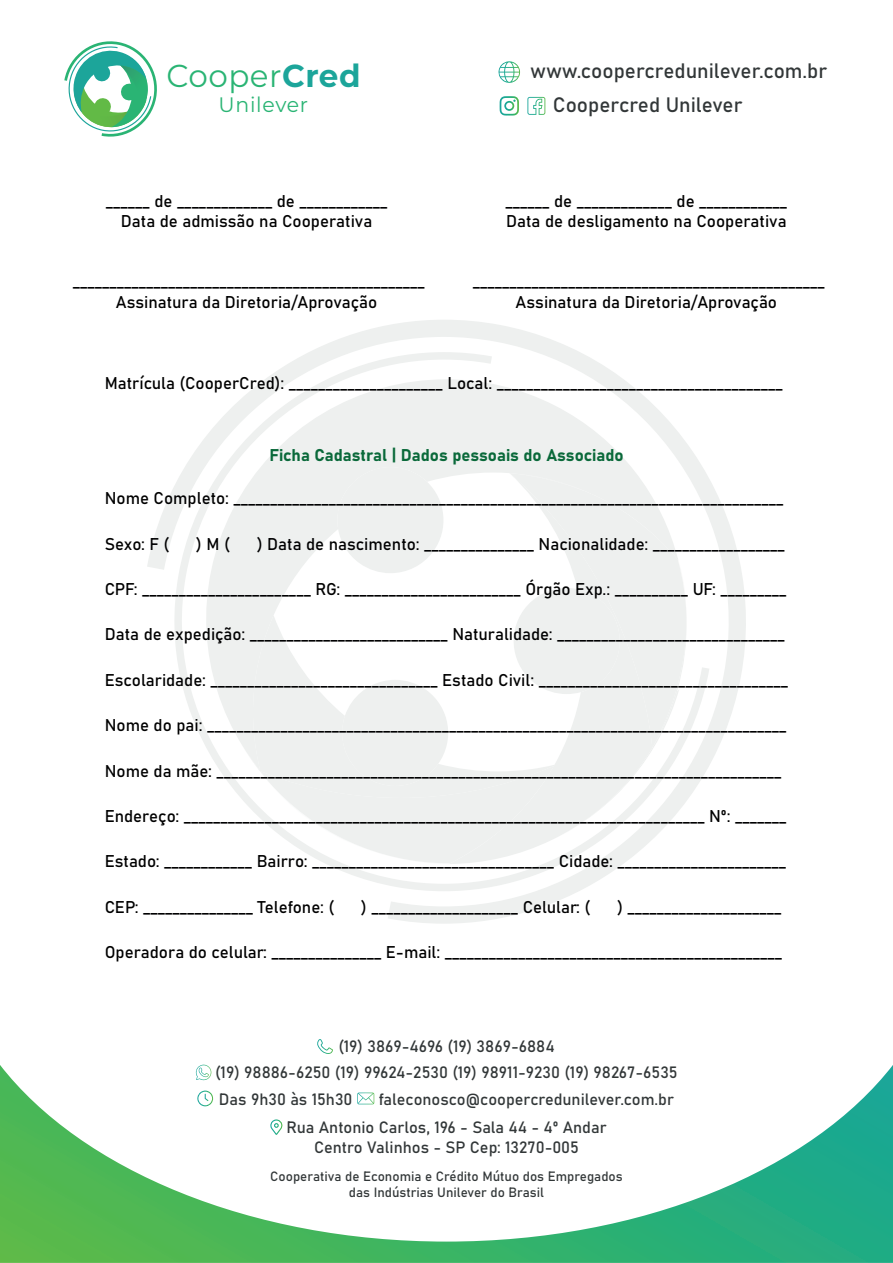
<style>
.page{position:relative;width:893px;height:1263px;background:#fff}
.page>*{position:absolute;margin:0;border:0;box-sizing:border-box;transform-origin:0 0}
.t1{font:31.65px "Montserrat";letter-spacing:.015em;color:#2ab474}
.t2{font:20.85px "Montserrat";letter-spacing:.035em;color:#2ab474}
.t3{font:20.7px/33.8px "Bahnschrift";color:#323738}
.t4{font:16.8px/20.2px "Bahnschrift";color:#000001;text-align:center}
.t5{font:16.8px "Bahnschrift";color:#0a693a}
.t6{font:16.2px/28.2px "Bahnschrift";color:#323738}
.t7{font:13.35px/16px "Bahnschrift";color:#323738;text-align:center}
.s1{font-weight:700;color:#1ca59a}
</style>
<div class="page">
<svg style="left:147px;top:320px;width:599px;height:604px"></svg>
<svg style="left:166px;top:352px;width:543px;height:539px;fill:#eef0ef"></svg>
<svg style="left:317px;top:1039px;width:16px;height:15px"></svg>
<svg style="left:498px;top:61px;width:22px;height:22px"></svg>
<svg style="left:527px;top:97px;width:18px;height:18px"></svg>
<svg style="left:500px;top:96px;width:19px;height:20px"></svg>
<svg style="left:64px;top:41px;width:93px;height:96px"></svg>
<svg style="left:0;top:1065px;width:893px;height:198px"></svg>
<h1 class="t1" style="left:166px;top:54px;width:196px">Cooper<span class="s1">Cred</span></h1>
<p class="t2" style="left:218px;top:90px;width:91px">Unilever</p>
<p class="t3" style="left:553px;top:53px;width:276px;text-indent:-23px">www.coopercredunilever.com.br<br>Coopercred Unilever</p>
<p class="t4" style="left:106px;top:189px;width:283px">______ de _____________ de ____________<br>Data de admissão na Cooperativa</p>
<p class="t4" style="left:506px;top:189px;width:283px;text-align:left">______ de _____________ de ____________<br>Data de desligamento na Cooperativa</p>
<p class="t4" style="left:73px;top:270px;width:354px">________________________________________________<br>Assinatura da Diretoria/Aprovação</p>
<p class="t4" style="left:473px;top:270px;width:354px">________________________________________________<br>Assinatura da Diretoria/Aprovação</p>
<p class="t4" style="left:105px;top:371px;width:680px">Matrícula (CooperCred): _____________________ Local: _______________________________________</p>
<p class="t5" style="left:269px;top:443px;width:356px">Ficha Cadastral | Dados pessoais do Associado</p>
<p class="t4" style="left:105px;top:487px;width:680px">Nome Completo: ___________________________________________________________________________</p>
<p class="t4" style="left:105px;top:532px;width:66px">Sexo: F (</p>
<p class="t4" style="left:196px;top:532px;width:35px">) M (</p>
<p class="t4" style="left:257px;top:532px;width:529px">) Data de nascimento: _______________ Nacionalidade: __________________</p>
<p class="t4" style="left:105px;top:578px;width:683px">CPF: _______________________ RG: ________________________ Órgão Exp.: __________ UF: _________</p>
<p class="t4" style="left:105px;top:623px;width:681px">Data de expedição: ___________________________ Naturalidade: _______________________________</p>
<p class="t4" style="left:105px;top:669px;width:685px">Escolaridade: _______________________________ Estado Civil: __________________________________</p>
<p class="t4" style="left:105px;top:714px;width:683px">Nome do pai: _______________________________________________________________________________</p>
<p class="t4" style="left:105px;top:759px;width:678px">Nome da mãe: _____________________________________________________________________________</p>
<p class="t4" style="left:105px;top:805px;width:683px">Endereço: _______________________________________________________________________ Nº: _______</p>
<p class="t4" style="left:105px;top:850px;width:683px">Estado: ____________ Bairro: _________________________________ Cidade: _______________________</p>
<p class="t4" style="left:105px;top:895px;width:231px">CEP: _______________ Telefone: (</p>
<p class="t4" style="left:361px;top:895px;width:230px">) ____________________ Celular: (</p>
<p class="t4" style="left:617px;top:895px;width:166px">) _____________________</p>
<p class="t4" style="left:105px;top:941px;width:679px">Operadora do celular: _______________ E-mail: ______________________________________________</p>
<p class="t6" style="left:215px;top:1031px;width:464px;line-height:26.7px;text-align:center">(19) 3869-4696 (19) 3869-6884<br>(19) 98886-6250 (19) 99624-2530 (19) 98911-9230 (19) 98267-6535</p>
<p class="t6" style="left:219px;top:1084px;width:135px">Das 9h30 às 15h30</p>
<p class="t6" style="left:286px;top:1084px;width:389px;text-indent:92px">faleconosco@coopercredunilever.com.br<br>Rua Antonio Carlos, 196 - Sala 44 - 4º Andar</p>
<p class="t6" style="left:314px;top:1132px;width:266px">Centro Valinhos - SP Cep: 13270-005</p>
<p class="t7" style="left:270px;top:1167px;width:354px">Cooperativa de Economia e Crédito Mútuo dos Empregados das Indústrias Unilever do Brasil</p>
</div>
